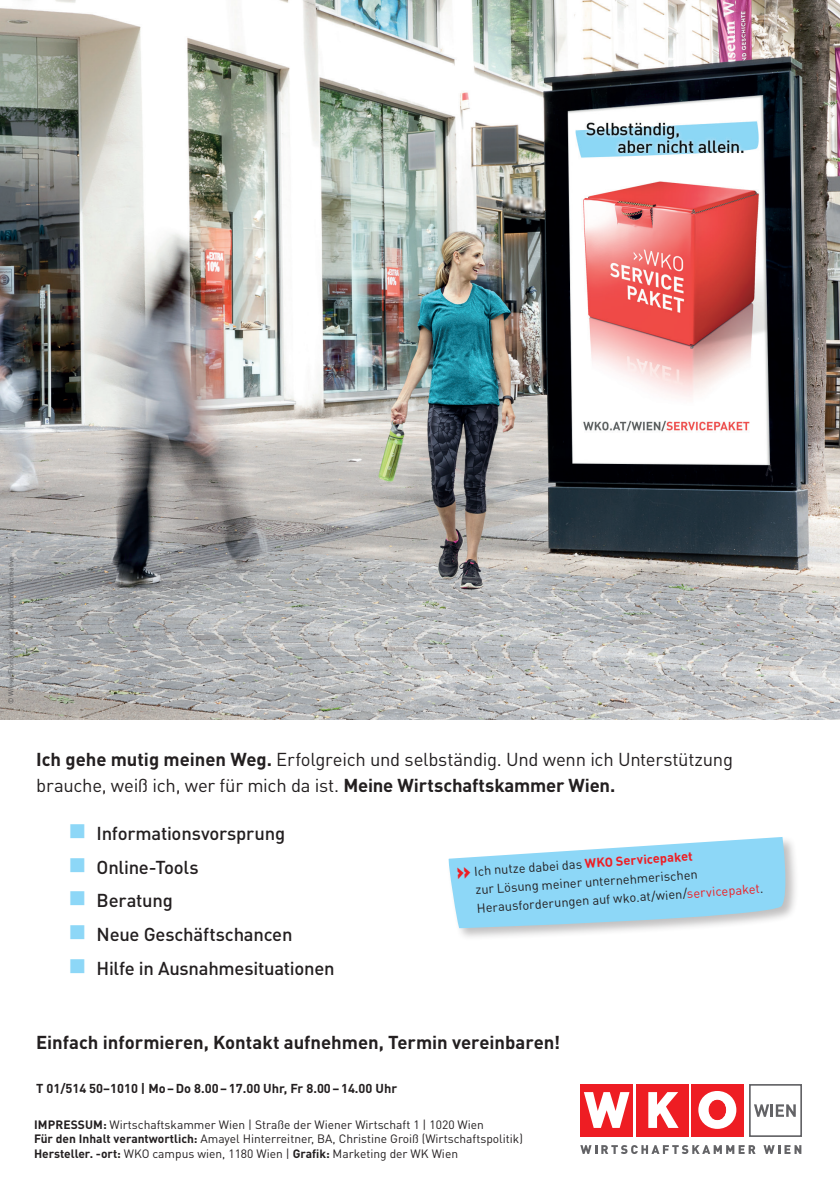
<style>
.page{position:relative;width:840px;height:1191px;background:#fff}
.page>*{position:absolute;margin:0;border:0;box-sizing:border-box;transform-origin:0 0}
.t1{font:18.4px/25.8px "DINOT";letter-spacing:-.015em;color:#231f20}
.t2{font:500 18.4px "DINOT";letter-spacing:-.015em;color:#231f20}
.t3{font:700 18.4px "DINOT";color:#231f20}
.t4{font:12.8px/18.6px "DINOT";color:#231f20}
.t5{font:700 12.8px "DINOT";color:#231f20}
.t6{font:12px/14.4px "DIN Pro";color:#231f20}
.t7{font:7.2px "DIN";color:#57585a}
.s1{font-weight:700}
.s2{color:#8dd7f7}
.s3{font-weight:700;color:#ee1d23}
.s4{color:#ee1d23}
</style>
<div class="page">
<div style="left:690px;top:1084px;width:53px;height:52px;background:#ee1d23"></div>
<div style="left:635px;top:1084px;width:53px;height:52px;background:#ee1d23"></div>
<svg style="left:648px;top:1092px;width:30px;height:36px"></svg>
<div style="left:580px;top:1084px;width:52px;height:52px;background:#ee1d23"></div>
<svg style="left:584px;top:1092px;width:45px;height:36px"></svg>
<svg style="left:698px;top:1091px;width:38px;height:37px"></svg>
<svg style="left:749px;top:1084px;width:52px;height:53px"></svg>
<svg style="left:580px;top:1145px;width:175px;height:9px"></svg>
<svg style="left:763px;top:1145px;width:38px;height:9px"></svg>
<img style="left:0;top:0;width:839px;height:719px">
<div style="left:446px;top:835px;width:352px;height:106px;background:#231f20;opacity:.28"></div>
<svg style="left:447px;top:837px;width:342px;height:91px;background:#a3dcf5"></svg>
<p class="t7" style="left:6px;top:704px;width:149px;rotate:-90deg">© WieserFlorian_stock.adobe.com/Brocreative</p>
<h1 class="t1" style="left:36px;top:746px;width:698px"><span class="s1">Ich gehe mutig meinen Weg.</span> Erfolgreich und selbständig. Und wenn ich Unterstützung brauche, weiß ich, wer für mich da ist. <span class="s1">Meine Wirtschaftskammer Wien.</span></h1>
<h1 class="t2" style="left:68px;top:821px;width:218px"><span class="s2">■</span> Informationsvorsprung</h1>
<h1 class="t2" style="left:68px;top:855px;width:132px"><span class="s2">■</span> Online-Tools</h1>
<h1 class="t2" style="left:68px;top:889px;width:106px"><span class="s2">■</span> Beratung</h1>
<h1 class="t2" style="left:68px;top:923px;width:225px"><span class="s2">■</span> Neue Geschäftschancen</h1>
<h1 class="t2" style="left:68px;top:956px;width:267px"><span class="s2">■</span> Hilfe in Ausnahmesituationen</h1>
<p class="t4" style="left:473px;top:861px;width:288px;rotate:-4deg">Ich nutze dabei das <span class="s3">WKO Servicepaket<br></span>zur Lösung meiner unternehmerischen<br>Herausforderungen auf wko.at/wien/<span class="s4">servicepaket</span>.</p>
<h1 class="t3" style="left:36px;top:1030px;width:525px">Einfach informieren, Kontakt aufnehmen, Termin vereinbaren!</h1>
<p class="t5" style="left:36px;top:1080px;width:362px">T 01/514 50–1010 | Mo–Do 8.00–17.00 Uhr, Fr 8.00–14.00 Uhr</p>
<p class="t6" style="left:34px;top:1116px;width:490px"><span class="s1">IMPRESSUM:</span> Wirtschaftskammer Wien | Straße der Wiener Wirtschaft 1 | 1020 Wien<br><span class="s1">Für den Inhalt verantwortlich:</span> Amayel Hinterreitner, BA, Christine Groiß (Wirtschaftspolitik)<br><span class="s1">Hersteller. -ort:</span> WKO campus wien, 1180 Wien | <span class="s1">Grafik:</span> Marketing der WK Wien</p>
</div>
